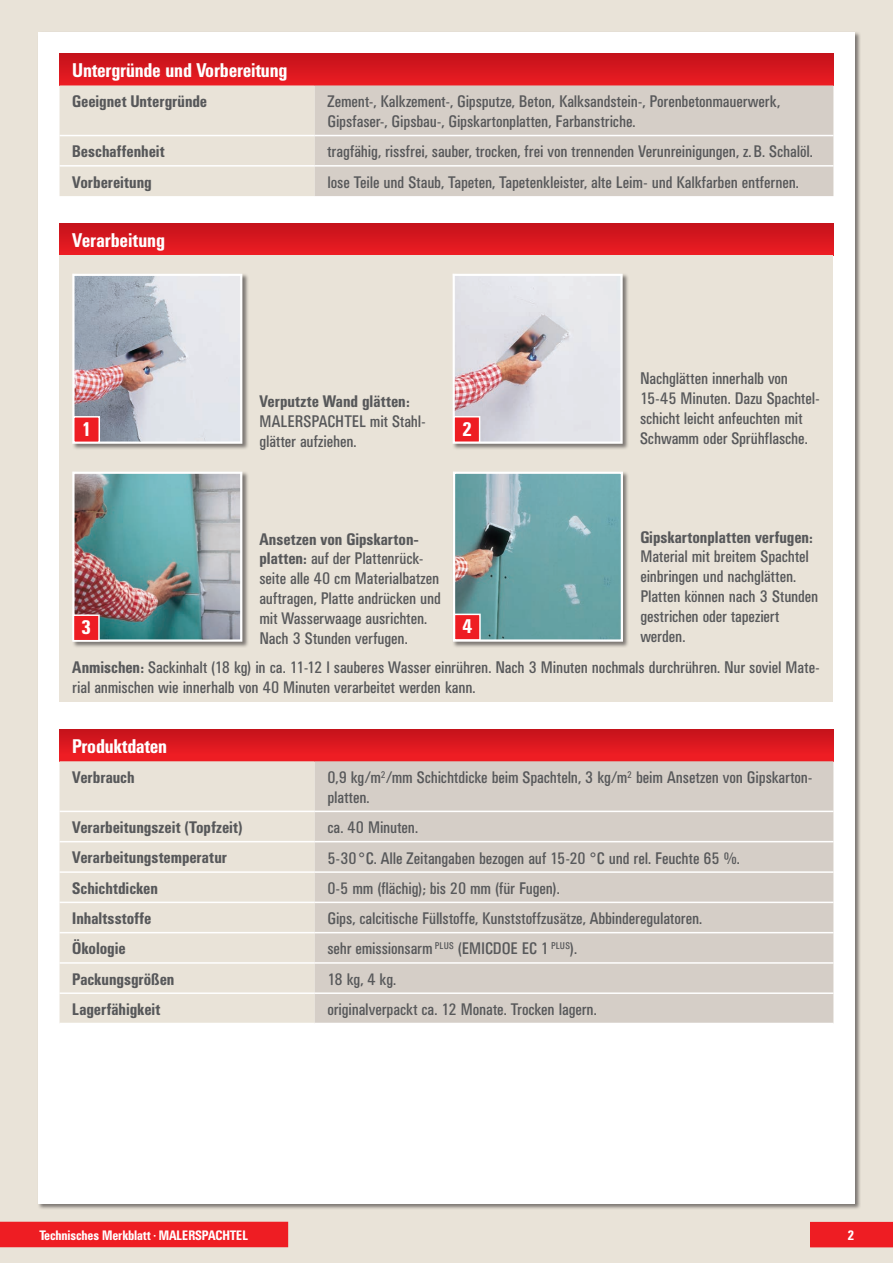
<style>
.page{position:relative;width:893px;height:1263px;background:#e9e3d8}
.page>*{position:absolute;margin:0;border:0;box-sizing:border-box;transform-origin:0 0}
.t1{font:500 condensed 19.5px "UN11";color:#fff}
.t2{font:condensed 16.5px/19.8px "UN11";color:#57585a}
.t3{font:500 condensed 16.5px "UN11";letter-spacing:.01em;color:#57585a}
.t4{font:500 condensed 13.5px "UN11";color:#fff}
.s1{font-weight:500}
.s2{font-family:"Univers"}
</style>
<div class="page">
<div style="left:38px;top:32px;width:817px;height:1171px;background:#fff"></div>
<div style="left:810px;top:1222px;width:83px;height:25px;background:#ee1d23"></div>
<div style="left:0;top:1222px;width:288px;height:25px;background:#ee1d23"></div>
<svg style="left:60px;top:54px;width:773px;height:31px;background:#d7171e"></svg>
<div style="left:60px;top:85px;width:255px;height:111px;background:#e9e3d8"></div>
<div style="left:315px;top:85px;width:518px;height:111px;background:#d5cec7"></div>
<hr style="left:60px;top:135px;width:255px;height:1px;background:#fff">
<hr style="left:315px;top:135px;width:518px;height:1px;background:#fff">
<hr style="left:60px;top:165px;width:255px;height:2px;background:#fff">
<hr style="left:315px;top:165px;width:518px;height:2px;background:#fff">
<div style="left:60px;top:729px;width:773px;height:32px;background:linear-gradient(to bottom,#c5121b,#f31e24)"></div>
<div style="left:60px;top:761px;width:255px;height:262px;background:#e9e3d8"></div>
<div style="left:315px;top:761px;width:518px;height:262px;background:#d5cec7"></div>
<hr style="left:60px;top:811px;width:255px;height:1px;background:#fff">
<hr style="left:315px;top:811px;width:518px;height:1px;background:#fff">
<hr style="left:60px;top:841px;width:255px;height:1px;background:#fff">
<hr style="left:315px;top:841px;width:518px;height:1px;background:#fff">
<hr style="left:60px;top:871px;width:255px;height:2px;background:#fff">
<hr style="left:315px;top:871px;width:518px;height:2px;background:#fff">
<hr style="left:60px;top:902px;width:255px;height:1px;background:#fff">
<hr style="left:315px;top:902px;width:518px;height:1px;background:#fff">
<hr style="left:60px;top:932px;width:255px;height:1px;background:#fff">
<hr style="left:315px;top:932px;width:518px;height:1px;background:#fff">
<hr style="left:60px;top:962px;width:255px;height:2px;background:#fff">
<hr style="left:315px;top:962px;width:518px;height:2px;background:#fff">
<hr style="left:60px;top:992px;width:255px;height:2px;background:#fff">
<hr style="left:315px;top:992px;width:518px;height:2px;background:#fff">
<div style="left:60px;top:224px;width:773px;height:32px;background:linear-gradient(to bottom,#c5131b,#ed1d23)"></div>
<div style="left:60px;top:256px;width:773px;height:446px;background:#e9e3d8"></div>
<div style="left:72px;top:273px;width:177px;height:177px;background:#231f20;opacity:.55"></div>
<img style="left:75px;top:277px;width:164px;height:164px">
<div style="left:72px;top:274px;width:170px;height:170px;border:2px solid #fff"></div>
<div style="left:74px;top:417px;width:25px;height:25px;background:#ee1d23"></div>
<div style="left:73px;top:416px;width:27px;height:27px;border:2px solid #fff"></div>
<div style="left:452px;top:273px;width:177px;height:177px;background:#231f20;opacity:.55"></div>
<img style="left:456px;top:277px;width:164px;height:164px">
<div style="left:453px;top:274px;width:170px;height:170px;border:2px solid #fff"></div>
<div style="left:454px;top:417px;width:26px;height:25px;background:#ee1d23"></div>
<div style="left:453px;top:416px;width:27px;height:27px;border:2px solid #fff"></div>
<div style="left:453px;top:471px;width:177px;height:177px;background:#231f20;opacity:.55"></div>
<img style="left:456px;top:475px;width:164px;height:164px">
<div style="left:453px;top:472px;width:170px;height:170px;border:2px solid #fff"></div>
<div style="left:454px;top:614px;width:26px;height:26px;background:#ee1d23"></div>
<div style="left:454px;top:614px;width:27px;height:27px;border:2px solid #fff"></div>
<div style="left:72px;top:471px;width:177px;height:177px;background:#231f20;opacity:.55"></div>
<img style="left:75px;top:475px;width:164px;height:164px">
<div style="left:72px;top:472px;width:170px;height:170px;border:2px solid #fff"></div>
<div style="left:73px;top:615px;width:26px;height:26px;background:#ee1d23"></div>
<div style="left:73px;top:614px;width:27px;height:27px;border:2px solid #fff"></div>
<p class="t1" style="left:72px;top:59px;width:216px">Untergründe und Vorbereitung</p>
<p class="t3" style="left:72px;top:92px;width:136px">Geeignet Untergründe</p>
<p class="t2" style="left:327px;top:91px;width:454px">Zement-, Kalkzement-, Gipsputze, Beton, Kalksandstein-, Porenbetonmauerwerk,<br>Gipsfaser-, Gipsbau-, Gipskartonplatten, Farbanstriche.</p>
<p class="t3" style="left:72px;top:142px;width:94px">Beschaffenheit</p>
<p class="t2" style="left:327px;top:142px;width:487px">tragfähig, rissfrei, sauber, trocken, frei von trennenden Verunreinigungen, z.B. Schalöl.</p>
<p class="t3" style="left:72px;top:172px;width:81px">Vorbereitung</p>
<p class="t2" style="left:327px;top:172px;width:473px">lose Teile und Staub, Tapeten, Tapetenkleister, alte Leim- und Kalkfarben entfernen.</p>
<p class="t1" style="left:72px;top:229px;width:94px">Verarbeitung</p>
<p class="t3" style="left:259px;top:392px;width:152px">Verputzte Wand glätten:</p>
<p class="t2" style="left:259px;top:411px;width:168px">MALERSPACHTEL mit Stahl&shy;glätter aufziehen.</p>
<p class="t1" style="left:82px;top:418px;width:11px">1</p>
<p class="t1" style="left:462px;top:418px;width:11px">2</p>
<p class="t2" style="left:640px;top:369px;width:181px">Nachglätten innerhalb von<br>15-45 Minuten. Dazu Spachtel&shy;schicht leicht anfeuchten mit<br>Schwamm oder Sprühflasche.</p>
<p class="t2" style="left:259px;top:529px;width:183px"><span class="s1">Ansetzen von Gipskarton&shy;platten:</span> auf der Plattenrück&shy;seite alle 40 cm Materialbatzen auftragen, Platte andrücken und mit Wasserwaage ausrichten.<br>Nach 3 Stunden verfugen.</p>
<p class="t3" style="left:640px;top:527px;width:174px">Gipskartonplatten verfugen:</p>
<p class="t2" style="left:640px;top:547px;width:179px">Material mit breitem Spachtel einbringen und nachglätten.<br>Platten können nach 3 Stunden gestrichen oder tapeziert werden.</p>
<p class="t1" style="left:81px;top:616px;width:11px">3</p>
<p class="t1" style="left:462px;top:615px;width:11px">4</p>
<p class="t2" style="left:72px;top:658px;width:749px"><span class="s1">Anmischen:</span> Sackinhalt (18 kg) in ca. 11-12 l sauberes Wasser einrühren. Nach 3 Minuten nochmals durchrühren. Nur soviel Mate&shy;rial anmischen wie innerhalb von 40 Minuten verarbeitet werden kann.</p>
<p class="t1" style="left:72px;top:735px;width:96px">Produktdaten</p>
<p class="t3" style="left:72px;top:768px;width:64px">Verbrauch</p>
<p class="t2" style="left:327px;top:767px;width:487px">0,9 kg/m<sup>2</sup>/mm Schichtdicke beim Spachteln, 3 kg/m<sup>2</sup> beim Ansetzen von Gipskarton&shy;platten.</p>
<p class="t3" style="left:72px;top:818px;width:172px">Verarbeitungszeit (Topfzeit)</p>
<p class="t2" style="left:327px;top:817px;width:92px">ca. 40 Minuten.</p>
<p class="t3" style="left:72px;top:848px;width:156px">Verarbeitungstemperatur</p>
<p class="t2" style="left:327px;top:848px;width:414px">5-30 <span class="s2">°</span>C. Alle Zeitangaben bezogen auf 15-20 <span class="s2">°</span>C und rel. Feuchte 65 %.</p>
<p class="t3" style="left:72px;top:878px;width:87px">Schichtdicken</p>
<p class="t2" style="left:327px;top:878px;width:234px">0-5 mm (flächig); bis 20 mm (für Fugen).</p>
<p class="t3" style="left:72px;top:909px;width:81px">Inhaltsstoffe</p>
<p class="t2" style="left:327px;top:908px;width:376px">Gips, calcitische Füllstoffe, Kunststoffzusätze, Abbinderegulatoren.</p>
<p class="t3" style="left:72px;top:939px;width:55px">Ökologie</p>
<p class="t2" style="left:327px;top:939px;width:251px">sehr emissionsarm <sup>PLUS</sup> (EMICDOE EC 1 <sup>PLUS</sup>).</p>
<p class="t3" style="left:72px;top:969px;width:103px">Packungsgrößen</p>
<p class="t2" style="left:327px;top:969px;width:70px">18 kg, 4 kg.</p>
<p class="t3" style="left:72px;top:1000px;width:89px">Lagerfähigkeit</p>
<p class="t2" style="left:327px;top:999px;width:271px">originalverpackt ca. 12 Monate. Trocken lagern.</p>
<p class="t4" style="left:39px;top:1227px;width:210px">Technisches Merkblatt <sup>•</sup> MALERSPACHTEL</p>
<p class="t4" style="left:847px;top:1227px;width:8px">2</p>
</div>
